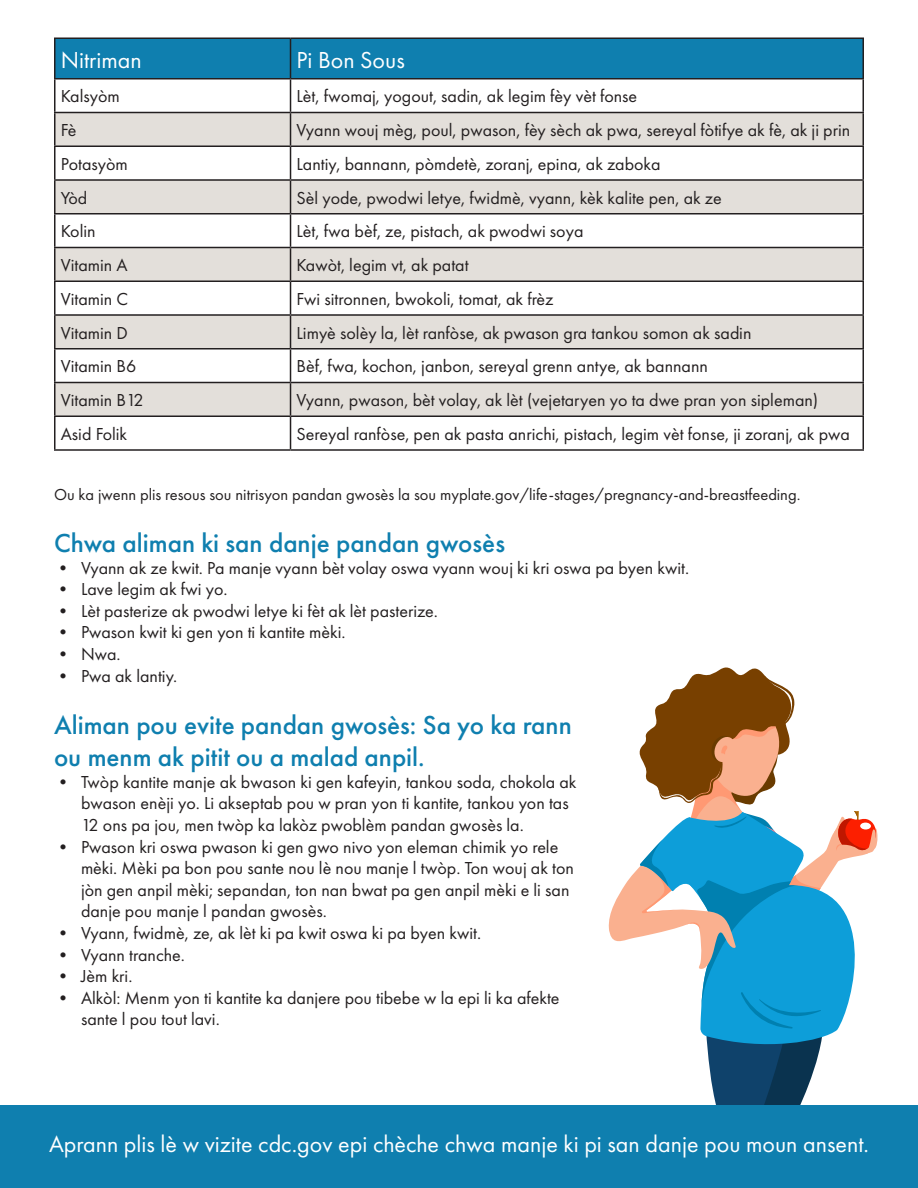
<style>
.page{position:relative;width:918px;height:1188px;background:#fff}
.page>*{position:absolute;margin:0;border:0;box-sizing:border-box;transform-origin:0 0}
.bold_2{font:500 27px/32.4px "Futura PT";color:#0f7faf}
.regular_text_4{font:24px "Futura PT";color:#fff}
.regular_white_text{font:24px "Futura PT";color:#fff}
.regular_text_2{font:18px/21.6px "Futura PT";color:#231f20}
.regular_text_3{font:16.5px "Futura PT";color:#231f20}
</style>
<div class="page">
<svg style="left:608px;top:667px;width:270px;height:439px"></svg>
<div style="left:0;top:1106px;width:918px;height:82px;background:#0f7faf"></div>
<div style="left:56px;top:39px;width:806px;height:39px;background:#0f7faf"></div>
<svg style="left:56px;top:113px;width:806px;height:303px;fill:#e3dfda"></svg>
<hr style="left:54px;top:38px;width:237px;height:1px;background:#231f20">
<hr style="left:54px;top:39px;width:2px;height:39px;background:#231f20">
<hr style="left:291px;top:38px;width:573px;height:1px;background:#231f20">
<hr style="left:290px;top:39px;width:1px;height:39px;background:#231f20">
<hr style="left:862px;top:39px;width:2px;height:39px;background:#231f20">
<hr style="left:54px;top:78px;width:237px;height:2px;background:#231f20">
<hr style="left:54px;top:80px;width:2px;height:32px;background:#231f20">
<hr style="left:291px;top:78px;width:573px;height:2px;background:#231f20">
<hr style="left:290px;top:80px;width:1px;height:32px;background:#231f20">
<hr style="left:862px;top:80px;width:2px;height:32px;background:#231f20">
<hr style="left:54px;top:112px;width:237px;height:1px;background:#231f20">
<hr style="left:54px;top:113px;width:2px;height:33px;background:#231f20">
<hr style="left:291px;top:112px;width:573px;height:1px;background:#231f20">
<hr style="left:290px;top:113px;width:1px;height:33px;background:#231f20">
<hr style="left:862px;top:113px;width:2px;height:33px;background:#231f20">
<hr style="left:54px;top:146px;width:237px;height:1px;background:#231f20">
<hr style="left:54px;top:147px;width:2px;height:32px;background:#231f20">
<hr style="left:291px;top:146px;width:573px;height:1px;background:#231f20">
<hr style="left:290px;top:147px;width:1px;height:32px;background:#231f20">
<hr style="left:862px;top:147px;width:2px;height:32px;background:#231f20">
<hr style="left:54px;top:179px;width:237px;height:2px;background:#231f20">
<hr style="left:54px;top:181px;width:2px;height:32px;background:#231f20">
<hr style="left:291px;top:179px;width:573px;height:2px;background:#231f20">
<hr style="left:290px;top:181px;width:1px;height:32px;background:#231f20">
<hr style="left:862px;top:181px;width:2px;height:32px;background:#231f20">
<hr style="left:54px;top:213px;width:237px;height:1px;background:#231f20">
<hr style="left:54px;top:214px;width:2px;height:33px;background:#231f20">
<hr style="left:291px;top:213px;width:573px;height:1px;background:#231f20">
<hr style="left:290px;top:214px;width:1px;height:33px;background:#231f20">
<hr style="left:862px;top:214px;width:2px;height:33px;background:#231f20">
<hr style="left:54px;top:247px;width:237px;height:1px;background:#231f20">
<hr style="left:54px;top:248px;width:2px;height:32px;background:#231f20">
<hr style="left:291px;top:247px;width:573px;height:1px;background:#231f20">
<hr style="left:290px;top:248px;width:1px;height:32px;background:#231f20">
<hr style="left:862px;top:248px;width:2px;height:32px;background:#231f20">
<hr style="left:54px;top:280px;width:237px;height:2px;background:#231f20">
<hr style="left:54px;top:282px;width:2px;height:32px;background:#231f20">
<hr style="left:291px;top:280px;width:573px;height:2px;background:#231f20">
<hr style="left:290px;top:282px;width:1px;height:32px;background:#231f20">
<hr style="left:862px;top:282px;width:2px;height:32px;background:#231f20">
<hr style="left:54px;top:314px;width:237px;height:2px;background:#231f20">
<hr style="left:54px;top:316px;width:2px;height:32px;background:#231f20">
<hr style="left:291px;top:314px;width:573px;height:2px;background:#231f20">
<hr style="left:290px;top:316px;width:1px;height:32px;background:#231f20">
<hr style="left:862px;top:316px;width:2px;height:32px;background:#231f20">
<hr style="left:54px;top:348px;width:237px;height:2px;background:#231f20">
<hr style="left:54px;top:350px;width:2px;height:32px;background:#231f20">
<hr style="left:291px;top:348px;width:573px;height:2px;background:#231f20">
<hr style="left:290px;top:350px;width:1px;height:32px;background:#231f20">
<hr style="left:862px;top:350px;width:2px;height:32px;background:#231f20">
<hr style="left:54px;top:382px;width:237px;height:1px;background:#231f20">
<hr style="left:54px;top:383px;width:2px;height:33px;background:#231f20">
<hr style="left:291px;top:382px;width:573px;height:1px;background:#231f20">
<hr style="left:290px;top:383px;width:1px;height:33px;background:#231f20">
<hr style="left:862px;top:383px;width:2px;height:33px;background:#231f20">
<hr style="left:54px;top:416px;width:237px;height:1px;background:#231f20">
<hr style="left:54px;top:417px;width:2px;height:32px;background:#231f20">
<hr style="left:291px;top:416px;width:573px;height:1px;background:#231f20">
<hr style="left:290px;top:417px;width:1px;height:32px;background:#231f20">
<hr style="left:862px;top:417px;width:2px;height:32px;background:#231f20">
<hr style="left:54px;top:449px;width:237px;height:2px;background:#231f20">
<hr style="left:291px;top:449px;width:573px;height:2px;background:#231f20">
<p class="regular_white_text" style="left:61px;top:45px;width:82px">Nitriman</p>
<p class="regular_white_text" style="left:297px;top:45px;width:110px">Pi Bon Sous</p>
<p class="regular_text_2" style="left:61px;top:86px;width:61px">Kalsyòm</p>
<p class="regular_text_2" style="left:297px;top:86px;width:342px">Lèt, fwomaj, yogout, sadin, ak legim fèy vèt fonse</p>
<p class="regular_text_2" style="left:61px;top:119px;width:17px">Fè</p>
<p class="regular_text_2" style="left:297px;top:119px;width:555px">Vyann wouj mèg, poul, pwason, fèy sèch ak pwa, sereyal fòtifye ak fè, ak ji prin</p>
<p class="regular_text_2" style="left:61px;top:153px;width:69px">Potasyòm</p>
<p class="regular_text_2" style="left:297px;top:153px;width:366px">Lantiy, bannann, pòmdetè, zoranj, epina, ak zaboka</p>
<p class="regular_text_2" style="left:61px;top:187px;width:28px">Yòd</p>
<p class="regular_text_2" style="left:297px;top:187px;width:427px">Sèl yode, pwodwi letye, fwidmè, vyann, kèk kalite pen, ak ze</p>
<p class="regular_text_2" style="left:61px;top:221px;width:36px">Kolin</p>
<p class="regular_text_2" style="left:297px;top:221px;width:288px">Lèt, fwa bèf, ze, pistach, ak pwodwi soya</p>
<p class="regular_text_2" style="left:61px;top:254px;width:68px">Vitamin A</p>
<p class="regular_text_2" style="left:297px;top:254px;width:174px">Kawòt, legim vt, ak patat</p>
<p class="regular_text_2" style="left:61px;top:288px;width:69px">Vitamin C</p>
<p class="regular_text_2" style="left:297px;top:288px;width:258px">Fwi sitronnen, bwokoli, tomat, ak frèz</p>
<p class="regular_text_2" style="left:61px;top:322px;width:69px">Vitamin D</p>
<p class="regular_text_2" style="left:297px;top:322px;width:456px">Limyè solèy la, lèt ranfòse, ak pwason gra tankou somon ak sadin</p>
<p class="regular_text_2" style="left:61px;top:356px;width:77px">Vitamin B6</p>
<p class="regular_text_2" style="left:297px;top:356px;width:413px">Bèf, fwa, kochon, janbon, sereyal grenn antye, ak bannann</p>
<p class="regular_text_2" style="left:61px;top:389px;width:85px">Vitamin B12</p>
<p class="regular_text_2" style="left:297px;top:389px;width:523px">Vyann, pwason, bèt volay, ak lèt (vejetaryen yo ta dwe pran yon sipleman)</p>
<p class="regular_text_2" style="left:61px;top:423px;width:68px">Asid Folik</p>
<p class="regular_text_2" style="left:297px;top:423px;width:555px">Sereyal ranfòse, pen ak pasta anrichi, pistach, legim vèt fonse, ji zoranj, ak pwa</p>
<p class="regular_text_3" style="left:54px;top:485px;width:748px">Ou ka jwenn plis resous sou nitrisyon pandan gwosès la sou myplate.gov/life-stages/pregnancy-and-breastfeeding.</p>
<p class="bold_2" style="left:54px;top:527px;width:453px">Chwa aliman ki san danje pandan gwosès</p>
<p class="regular_text_2" style="left:54px;top:557px;width:637px">• Vyann ak ze kwit. Pa manje vyann bèt volay oswa vyann wouj ki kri oswa pa byen kwit.</p>
<p class="regular_text_2" style="left:54px;top:578px;width:175px">• Lave legim ak fwi yo.</p>
<p class="regular_text_2" style="left:54px;top:600px;width:385px">• Lèt pasterize ak pwodwi letye ki fèt ak lèt pasterize.</p>
<p class="regular_text_2" style="left:54px;top:622px;width:293px">• Pwason kwit ki gen yon ti kantite mèki.</p>
<p class="regular_text_2" style="left:54px;top:643px;width:68px">• Nwa.</p>
<p class="regular_text_2" style="left:54px;top:665px;width:125px">• Pwa ak lantiy.</p>
<p class="bold_2" style="left:54px;top:709px;width:519px">Aliman pou evite pandan gwosès: Sa yo ka rann ou menm ak pitit ou a malad anpil.</p>
<p class="regular_text_2" style="left:81px;top:771px;width:497px;text-indent:-27px">• Twòp kantite manje ak bwason ki gen kafeyin, tankou soda, chokola ak bwason enèji yo. Li akseptab pou w pran yon ti kantite, tankou yon tas<br>12 ons pa jou, men twòp ka lakòz pwoblèm pandan gwosès la.</p>
<p class="regular_text_2" style="left:81px;top:836px;width:494px;text-indent:-27px">• Pwason kri oswa pwason ki gen gwo nivo yon eleman chimik yo rele mèki. Mèki pa bon pou sante nou lè nou manje l twòp. Ton wouj ak ton jòn gen anpil mèki; sepandan, ton nan bwat pa gen anpil mèki e li san danje pou manje l pandan gwosès.</p>
<p class="regular_text_2" style="left:54px;top:922px;width:429px">• Vyann, fwidmè, ze, ak lèt ki pa kwit oswa ki pa byen kwit.</p>
<p class="regular_text_2" style="left:54px;top:944px;width:132px">• Vyann tranche.</p>
<p class="regular_text_2" style="left:54px;top:965px;width:80px">• Jèm kri.</p>
<p class="regular_text_2" style="left:81px;top:987px;width:480px;text-indent:-27px">• Alkòl: Menm yon ti kantite ka danjere pou tibebe w la epi li ka afekte sante l pou tout lavi.</p>
<p class="regular_text_4" style="left:49px;top:1130px;width:821px">Aprann plis lè w vizite cdc.gov epi chèche chwa manje ki pi san danje pou moun ansent.</p>
</div>
